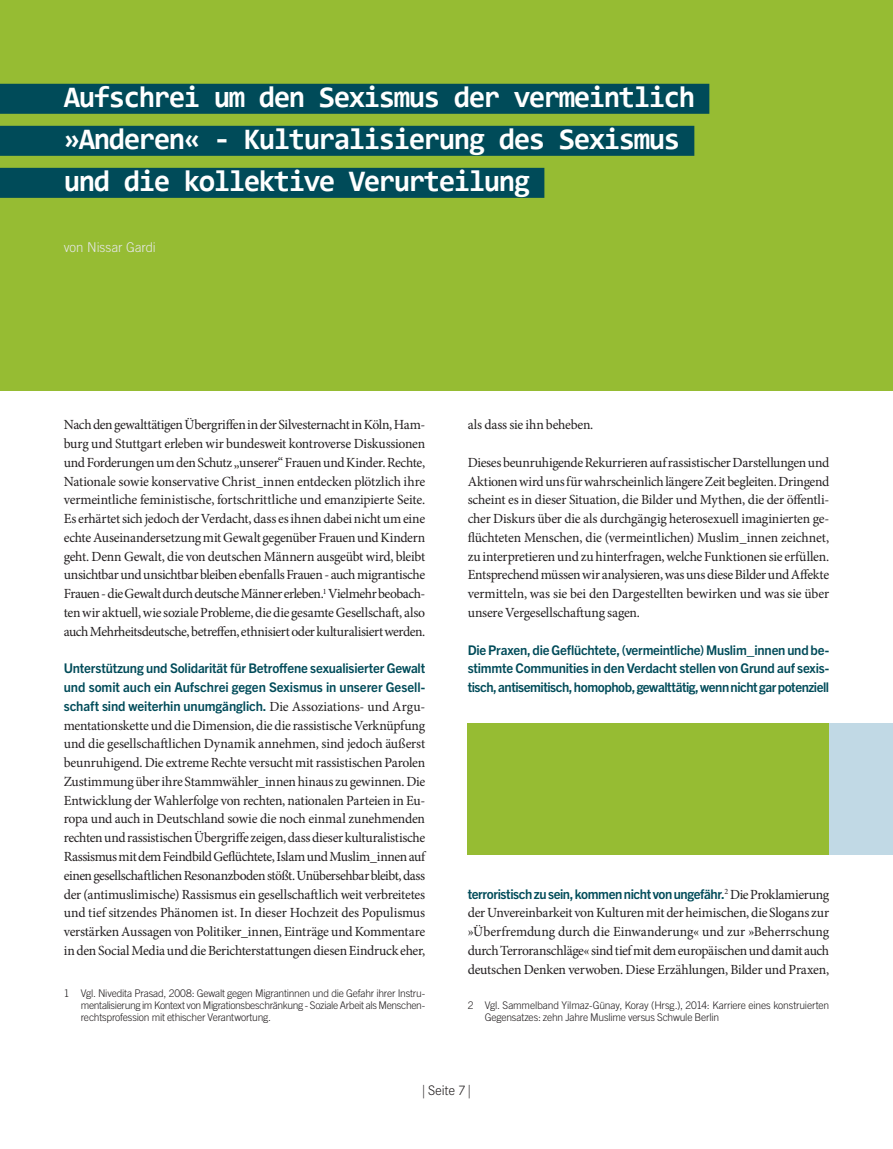
<style>
.page{position:relative;width:893px;height:1149px;background:#fff}
.page>*{position:absolute;margin:0;border:0;box-sizing:border-box;transform-origin:0 0}
.t1{font:700 30px/42px "Consolas";letter-spacing:-.05em;color:#fff}
.t2{font:13.95px/18.8px "Minion Pro";letter-spacing:-.02em;color:#231f20;text-align:justify}
.t3{font:300 13.5px "Trade Gothic LT Pro";letter-spacing:-.005em;color:#e6e7e9}
.t4{font:300 13.5px "Corporate SBQ";letter-spacing:-.02em;color:#231f20}
.t5{font:700 13.35px/18.8px "Trade Gothic Next LT Pro";letter-spacing:-.03em;color:#004b59;text-align:justify}
.t6{font:300 10.5px/12px "Trade Gothic LT Pro";letter-spacing:-.02em;color:#231f20;text-align:justify}
.s1{font-family:"Minion Pro";font-weight:400;font-size:13.95px;color:#231f20}
</style>
<div class="page">
<div style="left:0;top:0;width:893px;height:390px;background:#96bc33"></div>
<div style="left:0;top:84px;width:709px;height:30px;background:#004b59"></div>
<div style="left:0;top:126px;width:694px;height:30px;background:#004b59"></div>
<div style="left:0;top:168px;width:544px;height:30px;background:#004b59"></div>
<div style="left:468px;top:723px;width:361px;height:131px;background:#96bc33"></div>
<div style="left:829px;top:723px;width:64px;height:132px;background:#c1d9e5"></div>
<h1 class="t1" style="left:64px;top:76px;width:633px">Aufschrei um den Sexismus der vermeintlich »Anderen« - Kulturalisierung des Sexismus und die kollektive Verurteilung</h1>
<p class="t3" style="left:64px;top:239px;width:94px">von Nissar Gardi</p>
<p class="t2" style="left:64px;top:415px;width:363px">Nach den gewalttätigen Übergriffen in der Silvesternacht in Köln, Ham&shy;burg und Stuttgart erleben wir bundesweit kontroverse Diskussionen und Forderungen um den Schutz „unserer“ Frauen und Kinder. Rechte, Nationale sowie konservative Christ_innen entdecken plötzlich ihre vermeintliche feministische, fortschrittliche und emanzipierte Seite.<br>Es erhärtet sich jedoch der Verdacht, dass es ihnen dabei nicht um eine echte Auseinandersetzung mit Gewalt gegenüber Frauen und Kindern geht. Denn Gewalt, die von deutschen Männern ausgeübt wird, bleibt unsichtbar und unsichtbar bleiben ebenfalls Frauen - auch migrantische Frauen - die Gewalt durch deutsche Männer erleben.<sup>1</sup> Vielmehr beobach&shy;ten wir aktuell, wie soziale Probleme, die die gesamte Gesellschaft, also auch Mehrheitsdeutsche, betreffen, ethnisiert oder kulturalisiert werden.</p>
<p class="t5" style="left:64px;top:658px;width:363px">Unterstützung und Solidarität für Betroffene sexualisierter Gewalt und somit auch ein Aufschrei gegen Sexismus in unserer Gesell&shy;schaft sind weiterhin unumgänglich. <span class="s1">Die Assoziations- und Argu-</span></p>
<p class="t2" style="left:64px;top:715px;width:363px">mentationskette und die Dimension, die die rassistische Verknüpfung und die gesellschaftlichen Dynamik annehmen, sind jedoch äußerst beunruhigend. Die extreme Rechte versucht mit rassistischen Parolen Zustimmung über ihre Stammwähler_innen hinaus zu gewinnen. Die Entwicklung der Wahlerfolge von rechten, nationalen Parteien in Eu&shy;ropa und auch in Deutschland sowie die noch einmal zunehmenden rechten und rassistischen Übergriffe zeigen, dass dieser kulturalistische Rassismus mit dem Feindbild Geflüchtete, Islam und Muslim_innen auf einen gesellschaftlichen Resonanzboden stößt. Unübersehbar bleibt, dass der (antimuslimische) Rassismus ein gesellschaftlich weit verbreitetes und tief sitzendes Phänomen ist. In dieser Hochzeit des Populismus verstärken Aussagen von Politiker_innen, Einträge und Kommentare in den Social Media und die Berichterstattungen diesen Eindruck eher,</p>
<p class="t6" style="left:81px;top:987px;width:346px;text-indent:-17px">1 Vgl. Nivedita Prasad, 2008: Gewalt gegen Migrantinnen und die Gefahr ihrer Instru&shy;mentalisierung im Kontext von Migrationsbeschränkung - Soziale Arbeit als Menschen&shy;rechtsprofession mit ethischer Verantwortung.</p>
<p class="t2" style="left:468px;top:415px;width:127px">als dass sie ihn beheben.</p>
<p class="t2" style="left:468px;top:453px;width:363px">Dieses beunruhigende Rekurrieren auf rassistischer Darstellungen und Aktionen wird uns für wahrscheinlich längere Zeit begleiten. Dringend scheint es in dieser Situation, die Bilder und Mythen, die der öffentli&shy;cher Diskurs über die als durchgängig heterosexuell imaginierten ge&shy;flüchteten Menschen, die (vermeintlichen) Muslim_innen zeichnet, zu interpretieren und zu hinterfragen, welche Funktionen sie erfüllen.<br>Entsprechend müssen wir analysieren, was uns diese Bilder und Affekte vermitteln, was sie bei den Dargestellten bewirken und was sie über unsere Vergesellschaftung sagen.</p>
<p class="t5" style="left:468px;top:639px;width:363px">Die Praxen, die Geflüchtete, (vermeintliche) Muslim_innen und be&shy;stimmte Communities in den Verdacht stellen von Grund auf sexis&shy;tisch, antisemitisch, homophob, gewalttätig, wenn nicht gar potenziell</p>
<p class="t5" style="left:468px;top:883px;width:363px">terroristisch zu sein, kommen nicht von ungefähr.<sup>2</sup> <span class="s1">Die Proklamierung</span></p>
<p class="t2" style="left:468px;top:903px;width:363px">der Unvereinbarkeit von Kulturen mit der heimischen, die Slogans zur »Überfremdung durch die Einwanderung« und zur »Beherrschung durch Terroranschläge« sind tief mit dem europäischen und damit auch deutschen Denken verwoben. Diese Erzählungen, Bilder und Praxen,</p>
<p class="t6" style="left:485px;top:999px;width:346px;text-indent:-17px">2 Vgl. Sammelband Yilmaz-Günay, Koray (Hrsg.), 2014: Karriere eines konstruierten<br>Gegensatzes: zehn Jahre Muslime versus Schwule Berlin</p>
<p class="t4" style="left:422px;top:1082px;width:50px">| Seite 7 |</p>
</div>
